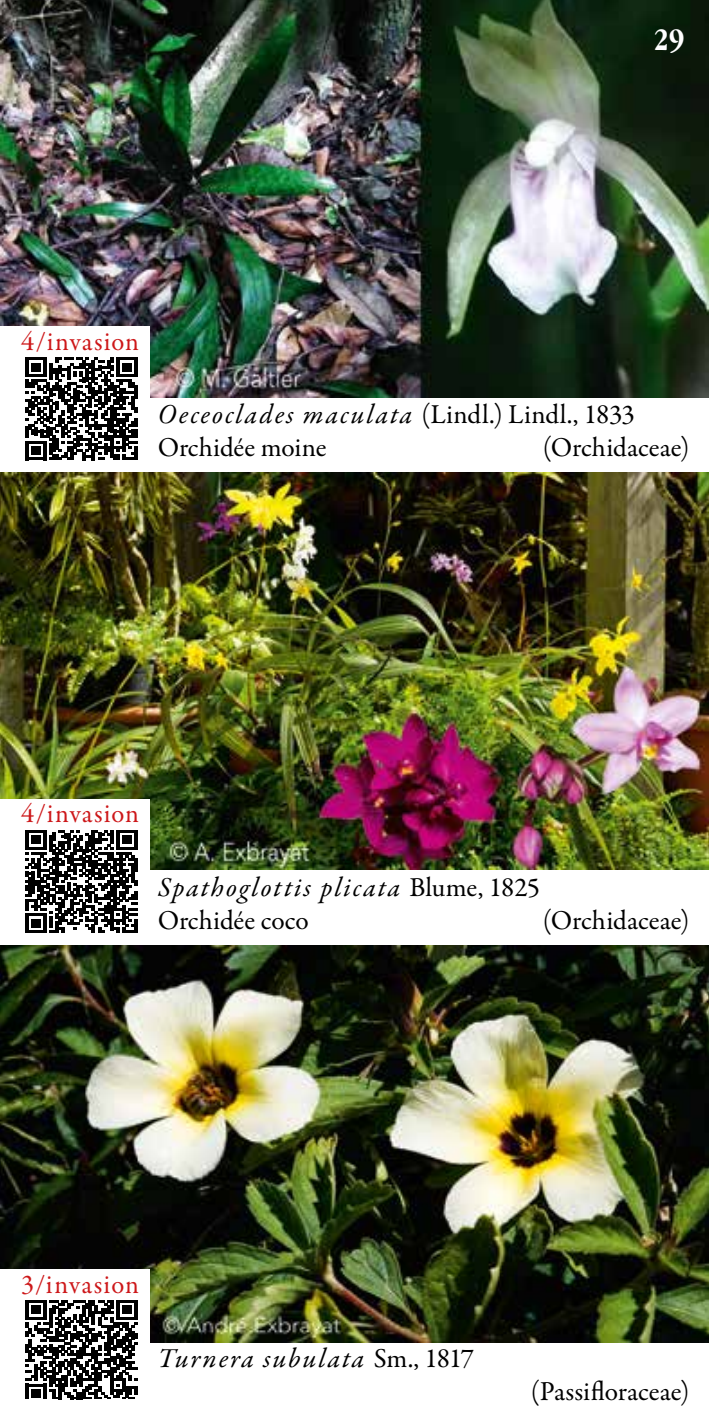
<style>
.page{position:relative;width:709px;height:1418px;background:#fff}
.page>*{position:absolute;margin:0;border:0;box-sizing:border-box;transform-origin:0 0}
.t1{font:700 condensed 32.5px "Garamond";color:#fff}
.t2{font:27.5px/33px "Garamond Premr Pro";color:#000}
.t3{font:27.5px "Garamond Premr Pro";letter-spacing:.04em;color:#cd1719}
.t4{font:italic 27.5px "Garamond Premr Pro";letter-spacing:.07em;color:#000}
.s1{font-style:italic}
.s2{font-style:normal}
</style>
<div class="page">
<img style="left:0;top:945px;width:709px;height:397px">
<div style="left:0;top:1286px;width:150px;height:113px;background:#fff"></div>
<svg style="left:26px;top:1300px;width:111px;height:99px"></svg>
<div style="left:0;top:1269px;width:150px;height:23px;background:#fff"></div>
<img style="left:0;top:472px;width:709px;height:397px">
<div style="left:0;top:820px;width:150px;height:115px;background:#fff"></div>
<svg style="left:26px;top:830px;width:111px;height:102px"></svg>
<div style="left:0;top:798px;width:150px;height:24px;background:#fff"></div>
<img style="left:0;top:0;width:709px;height:397px">
<div style="left:0;top:347px;width:150px;height:115px;background:#fff"></div>
<svg style="left:26px;top:357px;width:111px;height:103px"></svg>
<hr style="left:134px;top:446px;width:3px;height:14px;background:#000">
<div style="left:0;top:326px;width:150px;height:24px;background:#fff"></div>
<p class="t1" style="left:654px;top:21px;width:32px">29</p>
<p class="t3" style="left:21px;top:324px;width:119px">4/invasion</p>
<p class="t2" style="left:158px;top:398px;width:479px"><span class="s1">Oeceoclades maculata</span> (Lindl.) Lindl., 1833<br>Orchidée moine</p>
<p class="t2" style="left:543px;top:431px;width:148px">(Orchidaceae)</p>
<p class="t3" style="left:21px;top:797px;width:119px">4/invasion</p>
<p class="t3" style="left:21px;top:797px;width:13px">x</p>
<p class="t2" style="left:158px;top:871px;width:384px"><span class="s1">Spathoglottis plicata</span> Blume, 1825<br>Orchidée coco</p>
<p class="t2" style="left:543px;top:904px;width:148px">(Orchidaceae)</p>
<p class="t3" style="left:21px;top:1267px;width:119px">3/invasion</p>
<p class="t4" style="left:158px;top:1341px;width:318px">Turnera subulata <span class="s2">Sm., 1817</span></p>
<p class="t2" style="left:531px;top:1375px;width:160px">(Passifloraceae)</p>
</div>
